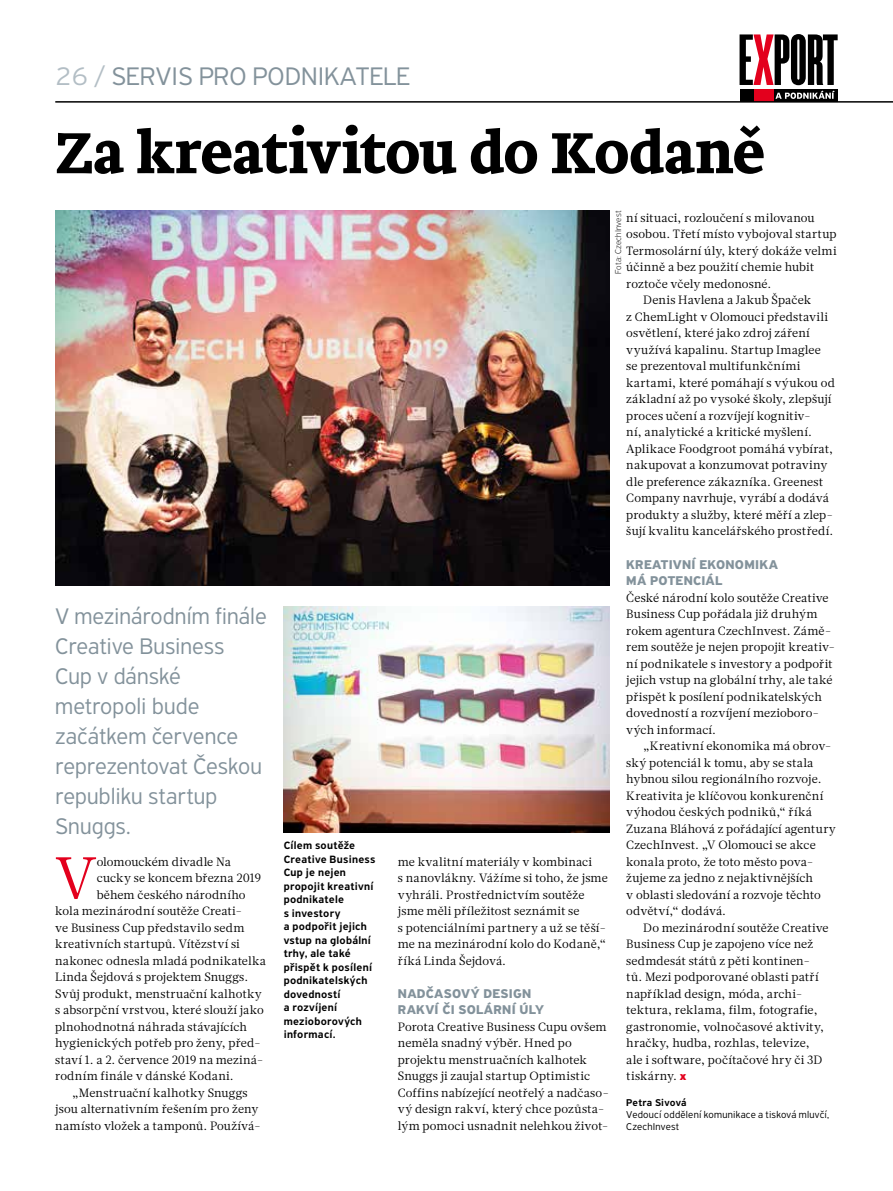
<style>
.page{position:relative;width:893px;height:1191px;background:#fff}
.page>*{position:absolute;margin:0;border:0;box-sizing:border-box;transform-origin:0 0}
.t1{font:700 60px "Brioni Text Std";letter-spacing:-.01em;color:#000}
.t2{font:59.1px "Glosa Text";color:#e3001d}
.t3{font:300 27px "PF Highway Sans Pro";color:#83929b}
.t4{font:300 24px/30px "PF Highway Sans Pro";letter-spacing:-.005em;color:#83929b}
.t5{font:700 13.5px/16.5px "PF Highway Sans Pro";letter-spacing:.02em;color:#83929b}
.t6{font:12px/16.5px "Glosa Text";letter-spacing:.01em;color:#000}
.t7{font:500 11.25px/13.5px "PF Highway Sans Pro";letter-spacing:.02em;color:#000}
.t8{font:300 10.5px/12px "PF Highway Sans Pro";letter-spacing:.015em;color:#000}
.t9{font:500 10.5px "PF Highway Sans Pro";letter-spacing:.025em;color:#000}
.t10{font:100 9px "PF Highway Sans Pro";letter-spacing:.02em;color:#000}
.s1{color:#b3bec5}
.s2{font-family:"PF Highway Sans Pro";font-weight:900;color:#e3001d}
</style>
<div class="page">
<img style="left:55px;top:210px;width:554px;height:375px">
<img style="left:284px;top:606px;width:325px;height:226px">
<svg style="left:740px;top:34px;width:98px;height:51px"></svg>
<div style="left:822px;top:89px;width:16px;height:12px;background:#000"></div>
<svg style="left:773px;top:89px;width:14px;height:12px"></svg>
<div style="left:787px;top:89px;width:20px;height:12px;background:#000"></div>
<div style="left:805px;top:89px;width:18px;height:12px;background:#000"></div>
<div style="left:752px;top:89px;width:21px;height:12px;background:#e3001d"></div>
<div style="left:740px;top:89px;width:13px;height:12px;background:#000"></div>
<svg style="left:775px;top:91px;width:60px;height:8px"></svg>
<hr style="left:55px;top:101px;width:838px;height:2px;background:#000">
<h3 class="t3" style="left:55px;top:60px;width:228px"><span class="s1">26 /</span> SERVIS PRO PODNIKATELE</h3>
<h1 class="t1" style="left:55px;top:112px;width:711px">Za kreativitou do Kodaně</h1>
<h3 class="t4" style="left:55px;top:601px;width:213px">V mezinárodním finále<br>Creative Business<br>Cup v dánské metropoli bude začátkem července reprezentovat Českou republiku startup<br>Snuggs.</h3>
<h2 class="t2" style="left:55px;top:839px;width:43px">V</h2>
<p class="t6" style="left:97px;top:853px;width:136px">olomouckém divadle Na</p>
<p class="t6" style="left:97px;top:870px;width:166px">cucky se koncem března 2019</p>
<p class="t6" style="left:97px;top:886px;width:151px">během českého národního</p>
<p class="t6" style="left:55px;top:903px;width:189px">kola mezinárodní soutěže Creati-</p>
<p class="t6" style="left:55px;top:919px;width:191px">ve Business Cup představilo sedm</p>
<p class="t6" style="left:55px;top:936px;width:186px">kreativních startupů. Vítězství si</p>
<p class="t6" style="left:55px;top:952px;width:212px">nakonec odnesla mladá podnikatelka</p>
<p class="t6" style="left:55px;top:969px;width:194px">Linda Šejdová s projektem Snuggs.</p>
<p class="t6" style="left:55px;top:985px;width:208px">Svůj produkt, menstruační kalhotky</p>
<p class="t6" style="left:55px;top:1002px;width:210px">s absorpční vrstvou, které slouží jako</p>
<p class="t6" style="left:55px;top:1018px;width:193px">plnohodnotná náhrada stávajících</p>
<p class="t6" style="left:55px;top:1035px;width:207px">hygienických potřeb pro ženy, před-</p>
<p class="t6" style="left:55px;top:1051px;width:210px">staví 1. a 2. července 2019 na meziná-</p>
<p class="t6" style="left:55px;top:1068px;width:180px">rodním finále v dánské Kodani.</p>
<p class="t6" style="left:72px;top:1084px;width:177px">„Menstruační kalhotky Snuggs</p>
<p class="t6" style="left:55px;top:1101px;width:205px">jsou alternativním řešením pro ženy</p>
<p class="t6" style="left:55px;top:1117px;width:207px">namísto vložek a tamponů. Používá-</p>
<p class="t7" style="left:284px;top:839px;width:93px">Cílem soutěže<br>Creative Business<br>Cup je nejen propojit kreativní podnikatele<br>s investory<br>a podpořit jejich vstup na globální trhy, ale také přispět k posílení podnikatelských dovedností<br>a rozvíjení mezioborových informací.</p>
<p class="t10" style="left:613px;top:274px;width:65px;rotate:-90deg">Fota: CzechI nvest</p>
<p class="t6" style="left:626px;top:210px;width:190px">ní situaci, rozloučení s milovanou</p>
<p class="t6" style="left:626px;top:226px;width:212px">osobou. Třetí místo vybojoval startup</p>
<p class="t6" style="left:626px;top:243px;width:212px">Termosolární úly, který dokáže velmi</p>
<p class="t6" style="left:626px;top:259px;width:189px">účinně a bez použití chemie hubit</p>
<p class="t6" style="left:626px;top:276px;width:147px">roztoče včely medonosné.</p>
<p class="t6" style="left:643px;top:292px;width:169px">Denis Havlena a Jakub Špaček</p>
<p class="t6" style="left:626px;top:309px;width:203px">z ChemLight v Olomouci představili</p>
<p class="t6" style="left:626px;top:325px;width:185px">osvětlení, které jako zdroj záření</p>
<p class="t6" style="left:626px;top:342px;width:196px">využívá kapalinu. Startup Imaglee</p>
<p class="t6" style="left:626px;top:358px;width:176px">se prezentoval multifunkčními</p>
<p class="t6" style="left:626px;top:375px;width:210px">kartami, které pomáhají s výukou od</p>
<p class="t6" style="left:626px;top:391px;width:207px">základní až po vysoké školy, zlepšují</p>
<p class="t6" style="left:626px;top:408px;width:186px">proces učení a rozvíjejí kognitiv-</p>
<p class="t6" style="left:626px;top:424px;width:187px">ní, analytické a kritické myšlení.</p>
<p class="t6" style="left:626px;top:441px;width:208px">Aplikace Foodgroot pomáhá vybírat,</p>
<p class="t6" style="left:626px;top:457px;width:203px">nakupovat a konzumovat potraviny</p>
<p class="t6" style="left:626px;top:474px;width:198px">dle preference zákazníka. Greenest</p>
<p class="t6" style="left:626px;top:490px;width:204px">Company navrhuje, vyrábí a dodává</p>
<p class="t6" style="left:626px;top:507px;width:208px">produkty a služby, které měří a zlep-</p>
<p class="t6" style="left:626px;top:523px;width:208px">šují kvalitu kancelářského prostředí.</p>
<p class="t5" style="left:626px;top:556px;width:10px">KRE</p>
<p class="t5" style="left:626px;top:556px;width:153px;text-indent:26px">ATIVNÍ EKONOMIKA<br>MÁ POTENCIÁL</p>
<p class="t6" style="left:626px;top:589px;width:210px">České národní kolo soutěže Creative Business Cup pořádala již druhým rokem agentura CzechInvest. Zámě&shy;rem soutěže je nejen propojit kreativ&shy;ní podnikatele s investory a podpořit jejich vstup na globální trhy, ale také přispět k posílení podnikatelských dovedností a rozvíjení mezioboro&shy;vých informací.</p>
<p class="t6" style="left:626px;top:738px;width:211px;text-indent:17px">„Kreativní ekonomika má obrov&shy;ský potenciál k tomu, aby se stala hybnou silou regionálního rozvoje.<br>Kreativita je klíčovou konkurenční výhodou českých podniků,“ říká Zuzana Bláhová z pořádající agentury CzechInvest. „V Olomouci se akce konala proto, že toto město pova&shy;žujeme za jedno z nejaktivnějších<br>v oblasti sledování a rozvoje těchto odvětví,“ dodává.</p>
<p class="t6" style="left:626px;top:919px;width:204px;text-indent:17px">Do mezinárodní soutěže Creative<br>Business Cup je zapojeno více než sedmdesát států z pěti kontinen&shy;tů. Mezi podporované oblasti patří například design, móda, archi&shy;tektura, reklama, film, fotografie, gastronomie, volnočasové aktivity, hračky, hudba, rozhlas, televize, ale i software, počítačové hry či 3D tiskárny. <span class="s2">x</span></p>
<p class="t9" style="left:626px;top:1096px;width:62px">Petra Sivová</p>
<p class="t8" style="left:626px;top:1108px;width:204px">Vedoucí oddělení komunikace a tisková mluvčí,<br>CzechI nvest</p>
<p class="t6" style="left:398px;top:853px;width:211px">me kvalitní materiály v kombinaci<br>s nanovlákny. Vážíme si toho, že jsme vyhráli. Prostřednictvím soutěže jsme měli příležitost seznámit se<br>s potenciálními partnery a už se těší&shy;me na mezinárodní kolo do Kodaně,“ říká Linda Šejdová.</p>
<p class="t5" style="left:398px;top:985px;width:148px">NADČASOVÝ DESIGN<br>RAKVÍ ČI SOLÁRNÍ ÚLY</p>
<p class="t6" style="left:398px;top:1018px;width:213px">Porota Creative Business Cupu ovšem neměla snadný výběr. Hned po projektu menstruačních kalhotek Snuggs ji zaujal startup Optimistic Coffins nabízející neotřelý a nadčaso&shy;vý design rakví, který chce pozůsta&shy;lým pomoci usnadnit nelehkou život-</p>
</div>
